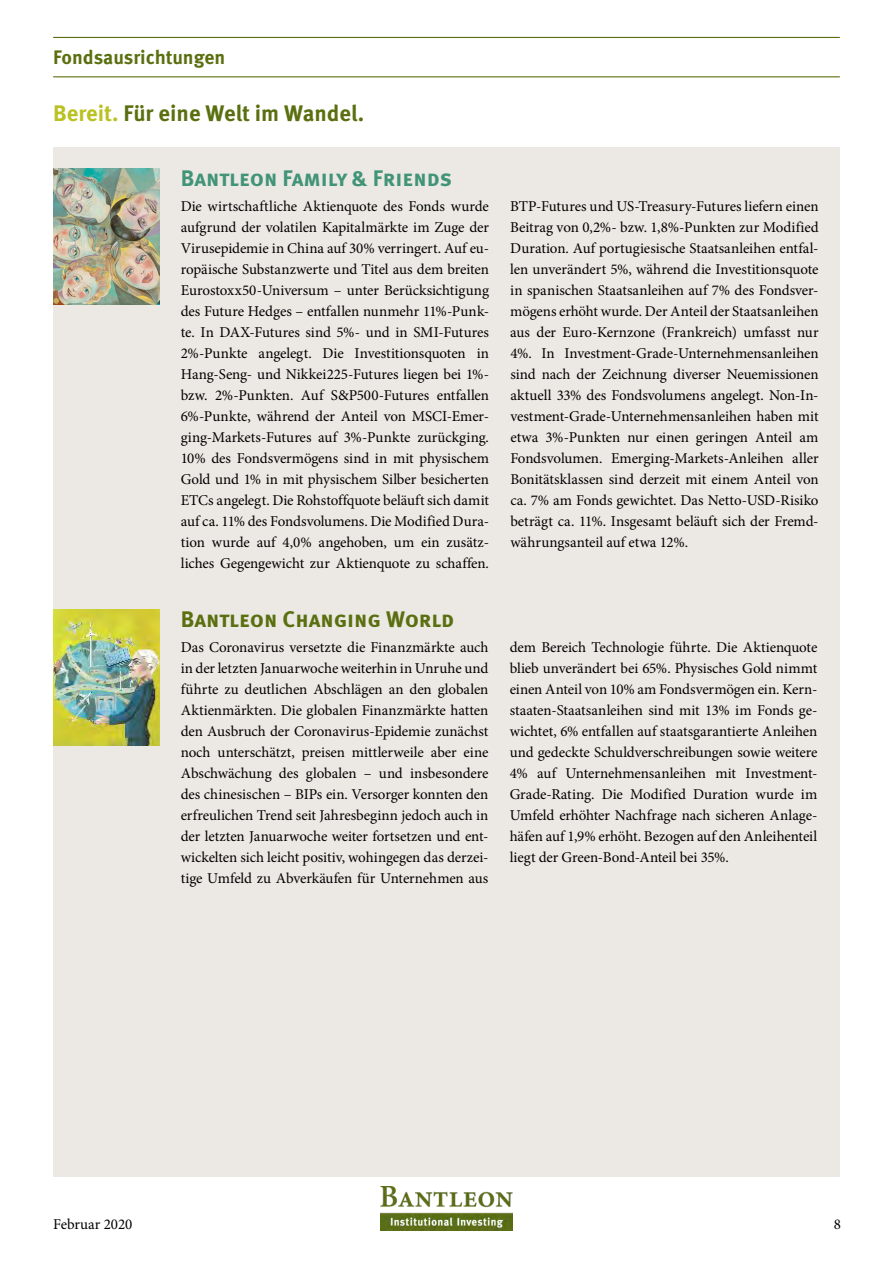
<style>
.page{position:relative;width:893px;height:1263px;background:#fff}
.page>*{position:absolute;margin:0;border:0;box-sizing:border-box;transform-origin:0 0}
.t1{font:700 22.5px "Meta OT";color:#5a7010}
.t2{font:700 22.5px "Meta OT";color:#429479}
.t3{font:700 19.5px "Meta OT";letter-spacing:-.005em;color:#5a7010}
.t4{font:15px/21px "Minion Pro";letter-spacing:-.01em;color:#000;text-align:justify}
.s1{color:#bac223}
</style>
<div class="page">
<div style="left:53px;top:148px;width:787px;height:1029px;background:#ece9e4"></div>
<hr style="left:53px;top:37px;width:787px;height:1px;background:#5a7010">
<hr style="left:53px;top:76px;width:787px;height:1px;background:#5a7010">
<img style="left:380px;top:1186px;width:133px;height:44px">
<img style="left:53px;top:169px;width:106px;height:136px">
<img style="left:53px;top:610px;width:106px;height:136px">
<h2 class="t3" style="left:53px;top:44px;width:174px">Fondsausrichtungen</h2>
<h1 class="t1" style="left:53px;top:98px;width:313px"><span class="s1">Bereit.</span> Für eine Welt im Wandel.</h1>
<h1 class="t2" style="left:181px;top:163px;width:273px">Bantleon Family &amp; Friends</h1>
<p class="t4" style="left:181px;top:195px;width:310px">Die wirtschaftliche Aktienquote des Fonds wurde aufgrund der volatilen Kapitalmärkte im Zuge der Virusepidemie in China auf 30% verringert. Auf eu&shy;ropäische Substanzwerte und Titel aus dem breiten Eurostoxx50-Universum – unter Berücksichtigung des Future Hedges – entfallen nunmehr 11%-Punk&shy;te. In DAX-Futures sind 5%- und in SMI-Futures 2%-Punkte angelegt. Die Investitionsquoten in Hang-Seng- und Nikkei225-Futures liegen bei 1%- bzw. 2%-Punkten. Auf S&amp;P500-Futures entfallen 6%-Punkte, während der Anteil von MSCI-Emer&shy;ging-Markets-Futures auf 3%-Punkte zurückging.<br>10% des Fondsvermögens sind in mit physischem Gold und 1% in mit physischem Silber besicherten ETCs angelegt. Die Rohstoffquote beläuft sich damit auf ca. 11% des Fondsvolumens. Die Modified Dura&shy;tion wurde auf 4,0% angehoben, um ein zusätz&shy;liches Gegengewicht zur Aktienquote zu schaffen.</p>
<p class="t4" style="left:510px;top:195px;width:310px">BTP-Futures und US-Treasury-Futures liefern einen Beitrag von 0,2%- bzw. 1,8%-Punkten zur Modified Duration. Auf portugiesische Staatsanleihen entfal&shy;len unverändert 5%, während die Investitionsquote in spanischen Staatsanleihen auf 7% des Fondsver&shy;mögens erhöht wurde. Der Anteil der Staatsanleihen aus der Euro-Kernzone (Frankreich) umfasst nur 4%. In Investment-Grade-Unternehmensanleihen sind nach der Zeichnung diverser Neuemissionen aktuell 33% des Fondsvolumens angelegt. Non-In&shy;vestment-Grade-Unternehmensanleihen haben mit etwa 3%-Punkten nur einen geringen Anteil am Fondsvolumen. Emerging-Markets-Anleihen aller Bonitätsklassen sind derzeit mit einem Anteil von ca. 7% am Fonds gewichtet. Das Netto-USD-Risiko beträgt ca. 11%. Insgesamt beläuft sich der Fremd&shy;währungsanteil auf etwa 12%.</p>
<h1 class="t1" style="left:181px;top:604px;width:275px">Bantleon Changing World</h1>
<p class="t4" style="left:181px;top:636px;width:309px">Das Coronavirus versetzte die Finanzmärkte auch in der letzten Januarwoche weiterhin in Unruhe und führte zu deutlichen Abschlägen an den globalen Aktienmärkten. Die globalen Finanzmärkte hatten den Ausbruch der Coronavirus-Epidemie zunächst noch unterschätzt, preisen mittlerweile aber eine Abschwächung des globalen – und insbesondere des chinesischen – BIPs ein. Versorger konnten den erfreulichen Trend seit Jahresbeginn jedoch auch in der letzten Januarwoche weiter fortsetzen und ent&shy;wickelten sich leicht positiv, wohingegen das derzei&shy;tige Umfeld zu Abverkäufen für Unternehmen aus</p>
<p class="t4" style="left:510px;top:636px;width:309px;text-align:left">dem Bereich Technologie führte. Die Aktienquote blieb unverändert bei 65%. Physisches Gold nimmt einen Anteil von 10% am Fondsvermögen ein. Kern&shy;staaten-Staatsanleihen sind mit 13% im Fonds ge&shy;wichtet, 6% entfallen auf staatsgarantierte Anleihen und gedeckte Schuldverschreibungen sowie weitere 4% auf Unternehmensanleihen mit Investment-- Grade-Rating. Die Modified Duration wurde im Umfeld erhöhter Nachfrage nach sicheren Anlage&shy;häfen auf 1,9% erhöht. Bezogen auf den Anleihenteil liegt der Green-Bond-Anteil bei 35%.</p>
<p class="t4" style="left:53px;top:1214px;width:81px">Februar 2020</p>
<p class="t4" style="left:834px;top:1214px;width:9px">8</p>
</div>
